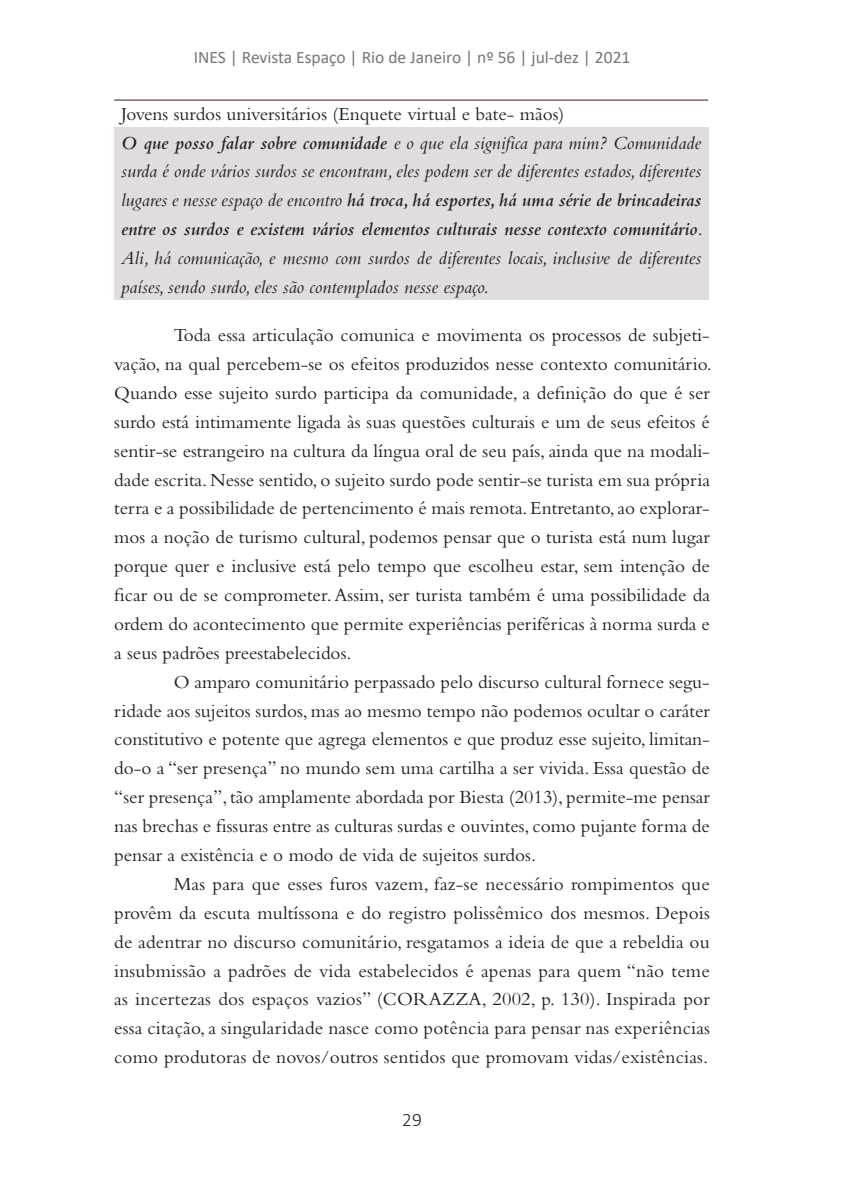
<style>
.page{position:relative;width:844px;height:1191px;background:#fff}
.page>*{position:absolute;margin:0;border:0;box-sizing:border-box;transform-origin:0 0}
.TEXTO{font:19.25px/28.9px "Bembo Std";color:#231f20;text-align:justify}
.TEXTO-2{font:19.25px/28.9px "Bembo Italic Os F";color:#231f20;text-align:justify}
.t1{font:300 19.25px "Calibri";color:#231f20}
.t2{font:17.5px "Calibri";color:#74787a}
.s1{font-family:"Bembo Std";font-weight:600;font-style:italic}
</style>
<div class="page">
<div style="left:114px;top:127px;width:594px;height:173px;background:#e1dddc"></div>
<hr style="left:114px;top:99px;width:594px;height:2px;background:#887c7c">
<p class="t2" style="left:194px;top:45px;width:438px">INES | Revista Espaço | Rio de Janeiro | nº 56 | jul-dez | 2021</p>
<p class="TEXTO" style="left:121px;top:99px;width:444px">Jovens surdos universitários (Enquete virtual e bate- mãos)</p>
<p class="TEXTO-2" style="left:121px;top:128px;width:583px"><span class="s1">O que posso falar sobre comunidade</span> e o que ela significa para mim? Comunidade surda é onde vários surdos se encontram, eles podem ser de diferentes estados, diferentes lugares e nesse espaço de encontro <span class="s1">há troca, há esportes, há uma série de brincadeiras entre os surdos e existem vários elementos culturais nesse contexto comunitário</span>.<br>Ali, há comunicação, e mesmo com surdos de diferentes locais, inclusive de diferentes países, sendo surdo, eles são contemplados nesse espaço.</p>
<p class="TEXTO" style="left:114px;top:320px;width:599px;text-indent:60px">Toda essa articulação comunica e movimenta os processos de subjeti&shy;vação, na qual percebem-se os efeitos produzidos nesse contexto comunitário.<br>Quando esse sujeito surdo participa da comunidade, a definição do que é ser surdo está intimamente ligada às suas questões culturais e um de seus efeitos é sentir-se estrangeiro na cultura da língua oral de seu país, ainda que na modali&shy;dade escrita. Nesse sentido, o sujeito surdo pode sentir-se turista em sua própria terra e a possibilidade de pertencimento é mais remota. Entretanto, ao explorar&shy;mos a noção de turismo cultural, podemos pensar que o turista está num lugar porque quer e inclusive está pelo tempo que escolheu estar, sem intenção de ficar ou de se comprometer. Assim, ser turista também é uma possibilidade da ordem do acontecimento que permite experiências periféricas à norma surda e a seus padrões preestabelecidos.</p>
<p class="TEXTO" style="left:114px;top:667px;width:597px;text-indent:60px">O amparo comunitário perpassado pelo discurso cultural fornece segu&shy;ridade aos sujeitos surdos, mas ao mesmo tempo não podemos ocultar o caráter constitutivo e potente que agrega elementos e que produz esse sujeito, limitan&shy;do-o a “ser presença” no mundo sem uma cartilha a ser vivida. Essa questão de “ser presença”, tão amplamente abordada por Biesta (2013), permite-me pensar nas brechas e fissuras entre as culturas surdas e ouvintes, como pujante forma de pensar a existência e o modo de vida de sujeitos surdos.</p>
<p class="TEXTO" style="left:114px;top:869px;width:597px;text-indent:60px">Mas para que esses furos vazem, faz-se necessário rompimentos que provêm da escuta multíssona e do registro polissêmico dos mesmos. Depois de adentrar no discurso comunitário, resgatamos a ideia de que a rebeldia ou insubmissão a padrões de vida estabelecidos é apenas para quem “não teme as incertezas dos espaços vazios” (CORAZZA, 2002, p. 130). Inspirada por essa citação, a singularidade nasce como potência para pensar nas experiências como produtoras de novos/outros sentidos que promovam vidas/existências.</p>
<p class="t1" style="left:402px;top:1107px;width:21px">29</p>
</div>
